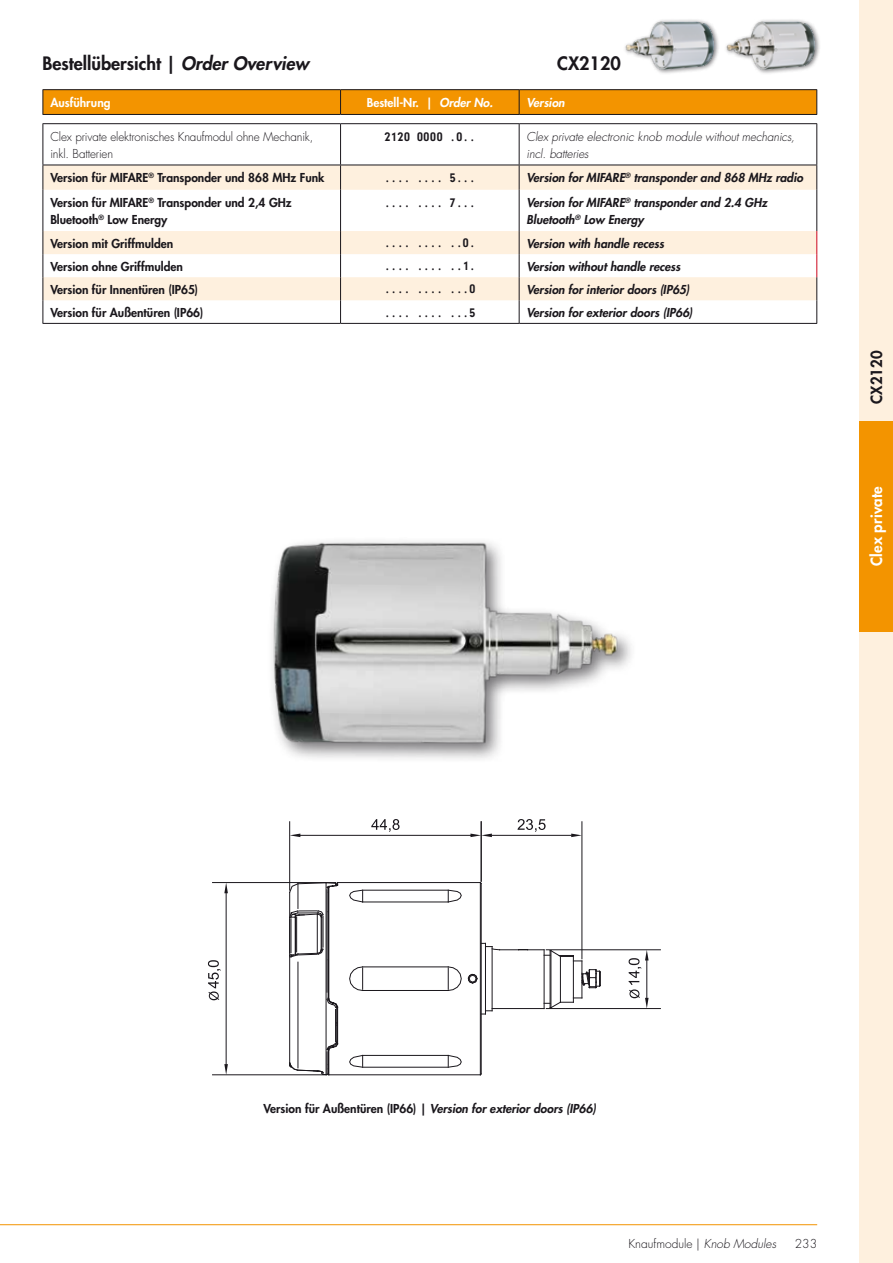
<style>
.page{position:relative;width:893px;height:1263px;background:#fff}
.page>*{position:absolute;margin:0;border:0;box-sizing:border-box;transform-origin:0 0}
.t1{font:800 18px "Futura Std";color:#1a171c}
.t2{font:800 15px "Futura Std";letter-spacing:.01em;color:#fff}
.t3{font:800 15px "Futura Std";letter-spacing:.01em;color:#1a171c}
.t4{font:italic 800 12px/16.5px "Futura Std";color:#1a171c}
.t5{font:800 12px/16.5px "Futura Std";color:#1a171c}
.t6{font:300 12px/16.5px "Futura Std";letter-spacing:-.01em;color:#1a171c}
.t7{font:12px "Monofonto";color:#1a171c;scale:1.1 1}
.t8{font:italic 300 12px/16.5px "Futura Std";letter-spacing:-.01em;color:#1a171c}
.t9{font:800 12px "Futura Std";color:#fff}
.t10{font:italic 800 12px "Futura Std";color:#fff}
.s1{font-style:italic}
.s2{font-style:normal}
</style>
<div class="page">
<div style="left:859px;top:0;width:34px;height:1263px;background:#fef0de"></div>
<div style="left:859px;top:421px;width:34px;height:210px;background:#f39400"></div>
<hr style="left:0;top:1224px;width:817px;height:1px;background:#f39400">
<hr style="left:500px;top:949px;width:44px;height:1px;background:#1a171c">
<svg style="left:545px;top:950px;width:37px;height:12px"></svg>
<hr style="left:544px;top:950px;width:1px;height:58px;background:#1a171c">
<hr style="left:582px;top:961px;width:1px;height:37px;background:#1a171c">
<hr style="left:573px;top:956px;width:1px;height:46px;background:#1a171c">
<hr style="left:560px;top:956px;width:1px;height:46px;background:#1a171c">
<hr style="left:551px;top:951px;width:1px;height:57px;background:#1a171c">
<hr style="left:550px;top:951px;width:1px;height:57px;background:#1a171c">
<hr style="left:492px;top:946px;width:1px;height:65px;background:#1a171c">
<hr style="left:485px;top:943px;width:1px;height:71px;background:#1a171c">
<hr style="left:492px;top:1008px;width:52px;height:1px;background:#1a171c">
<svg style="left:544px;top:998px;width:38px;height:10px"></svg>
<svg style="left:482px;top:1010px;width:10px;height:5px"></svg>
<svg style="left:482px;top:943px;width:18px;height:7px"></svg>
<svg style="left:581px;top:969px;width:20px;height:19px"></svg>
<hr style="left:326px;top:883px;width:1px;height:191px;background:#1a171c">
<hr style="left:335px;top:1009px;width:1px;height:32px;background:#1a171c">
<hr style="left:327px;top:890px;width:1px;height:102px;background:#1a171c">
<hr style="left:323px;top:916px;width:1px;height:31px;background:#1a171c">
<hr style="left:298px;top:962px;width:1px;height:106px;background:#1a171c">
<hr style="left:289px;top:892px;width:1px;height:173px;background:#1a171c">
<hr style="left:322px;top:915px;width:1px;height:34px;background:#1a171c">
<hr style="left:291px;top:919px;width:1px;height:34px;background:#1a171c">
<hr style="left:336px;top:1007px;width:1px;height:35px;background:#1a171c">
<hr style="left:321px;top:917px;width:1px;height:33px;background:#1a171c">
<hr style="left:317px;top:914px;width:1px;height:39px;background:#1a171c">
<hr style="left:296px;top:917px;width:1px;height:35px;background:#1a171c">
<hr style="left:295px;top:917px;width:1px;height:37px;background:#1a171c">
<svg style="left:289px;top:948px;width:39px;height:12px"></svg>
<svg style="left:468px;top:974px;width:10px;height:10px"></svg>
<hr style="left:363px;top:902px;width:85px;height:1px;background:#1a171c">
<hr style="left:363px;top:890px;width:85px;height:1px;background:#1a171c">
<hr style="left:363px;top:990px;width:85px;height:1px;background:#1a171c">
<hr style="left:363px;top:967px;width:85px;height:1px;background:#1a171c">
<hr style="left:363px;top:1067px;width:85px;height:1px;background:#1a171c">
<hr style="left:363px;top:1055px;width:85px;height:1px;background:#1a171c">
<svg style="left:349px;top:889px;width:14px;height:14px"></svg>
<svg style="left:447px;top:889px;width:15px;height:14px"></svg>
<svg style="left:349px;top:966px;width:14px;height:25px"></svg>
<svg style="left:447px;top:966px;width:15px;height:25px"></svg>
<svg style="left:349px;top:1055px;width:14px;height:13px"></svg>
<svg style="left:447px;top:1055px;width:15px;height:13px"></svg>
<hr style="left:329px;top:1074px;width:151px;height:1px;background:#1a171c">
<hr style="left:338px;top:882px;width:142px;height:1px;background:#1a171c">
<hr style="left:481px;top:883px;width:1px;height:191px;background:#1a171c">
<hr style="left:480px;top:882px;width:1px;height:193px;background:#1a171c">
<hr style="left:329px;top:887px;width:1px;height:112px;background:#1a171c">
<hr style="left:328px;top:888px;width:1px;height:111px;background:#1a171c">
<svg style="left:326px;top:998px;width:12px;height:10px"></svg>
<hr style="left:337px;top:1007px;width:1px;height:37px;background:#1a171c">
<svg style="left:289px;top:882px;width:49px;height:37px"></svg>
<svg style="left:289px;top:1040px;width:49px;height:35px"></svg>
<hr style="left:289px;top:822px;width:1px;height:68px;background:#1a171c">
<hr style="left:300px;top:835px;width:170px;height:1px;background:#1a171c">
<svg style="left:290px;top:833px;width:10px;height:4px"></svg>
<svg style="left:371px;top:819px;width:29px;height:13px"></svg>
<hr style="left:213px;top:882px;width:122px;height:1px;background:#1a171c">
<hr style="left:213px;top:1074px;width:114px;height:1px;background:#1a171c">
<hr style="left:226px;top:893px;width:1px;height:171px;background:#1a171c">
<svg style="left:224px;top:882px;width:4px;height:11px"></svg>
<svg style="left:224px;top:1064px;width:4px;height:11px"></svg>
<svg style="left:208px;top:960px;width:13px;height:40px"></svg>
<hr style="left:481px;top:822px;width:1px;height:59px;background:#1a171c">
<hr style="left:582px;top:822px;width:1px;height:137px;background:#1a171c">
<hr style="left:492px;top:835px;width:79px;height:1px;background:#1a171c">
<svg style="left:470px;top:833px;width:22px;height:4px"></svg>
<svg style="left:571px;top:833px;width:11px;height:4px"></svg>
<svg style="left:517px;top:819px;width:29px;height:13px"></svg>
<hr style="left:546px;top:1008px;width:114px;height:1px;background:#1a171c">
<hr style="left:546px;top:949px;width:114px;height:1px;background:#1a171c">
<svg style="left:629px;top:950px;width:20px;height:58px"></svg>
<hr style="left:43px;top:89px;width:298px;height:1px;background:#1a171c">
<hr style="left:341px;top:89px;width:178px;height:1px;background:#1a171c">
<hr style="left:519px;top:89px;width:298px;height:1px;background:#1a171c">
<hr style="left:43px;top:114px;width:298px;height:1px;background:#1a171c">
<hr style="left:341px;top:114px;width:178px;height:1px;background:#1a171c">
<hr style="left:519px;top:114px;width:298px;height:1px;background:#1a171c">
<svg style="left:43px;top:90px;width:774px;height:24px;background:#f09200"></svg>
<svg style="left:44px;top:124px;width:772px;height:199px"></svg>
<svg style="left:44px;top:166px;width:772px;height:134px;fill:#fef0de"></svg>
<svg style="left:340px;top:166px;width:1px;height:24px"></svg>
<hr style="left:340px;top:190px;width:1px;height:41px;background:#1a171c">
<svg style="left:519px;top:166px;width:1px;height:24px"></svg>
<hr style="left:519px;top:190px;width:1px;height:41px;background:#1a171c">
<hr style="left:340px;top:124px;width:1px;height:41px;background:#1a171c">
<hr style="left:519px;top:124px;width:1px;height:41px;background:#1a171c">
<svg style="left:43px;top:231px;width:1px;height:92px"></svg>
<svg style="left:340px;top:231px;width:1px;height:92px"></svg>
<hr style="left:43px;top:123px;width:298px;height:1px;background:#1a171c">
<hr style="left:43px;top:124px;width:1px;height:41px;background:#1a171c">
<hr style="left:341px;top:123px;width:178px;height:1px;background:#1a171c">
<hr style="left:519px;top:123px;width:298px;height:1px;background:#1a171c">
<svg style="left:43px;top:166px;width:1px;height:24px"></svg>
<hr style="left:43px;top:190px;width:1px;height:41px;background:#1a171c">
<hr style="left:816px;top:124px;width:1px;height:41px;background:#1a171c">
<svg style="left:816px;top:166px;width:1px;height:24px"></svg>
<hr style="left:816px;top:190px;width:1px;height:41px;background:#1a171c">
<hr style="left:43px;top:323px;width:298px;height:1px;background:#1a171c">
<hr style="left:341px;top:323px;width:178px;height:1px;background:#1a171c">
<hr style="left:519px;top:323px;width:298px;height:1px;background:#1a171c">
<hr style="left:43px;top:165px;width:298px;height:1px;background:#1a171c">
<hr style="left:341px;top:165px;width:178px;height:1px;background:#1a171c">
<hr style="left:519px;top:165px;width:298px;height:1px;background:#1a171c">
<svg style="left:816px;top:231px;width:1px;height:92px"></svg>
<svg style="left:519px;top:231px;width:1px;height:92px"></svg>
<img style="left:271px;top:541px;width:357px;height:219px">
<div style="left:724px;top:19px;width:97px;height:56px;background:#1a171c;opacity:.6"></div>
<img style="left:725px;top:20px;width:92px;height:50px">
<div style="left:624px;top:19px;width:96px;height:56px;background:#1a171c;opacity:.6"></div>
<img style="left:624px;top:20px;width:92px;height:50px">
<h1 class="t1" style="left:43px;top:52px;width:268px">Bestellübersicht | <span class="s1">Order Overview</span></h1>
<h1 class="t1" style="left:557px;top:52px;width:65px">CX2120</h1>
<p class="t9" style="left:50px;top:95px;width:62px">Ausführung</p>
<p class="t9" style="left:367px;top:95px;width:128px">Bestell-Nr. | <span class="s1">Order No.</span></p>
<p class="t10" style="left:527px;top:95px;width:40px">Version</p>
<p class="t6" style="left:50px;top:129px;width:265px">Clex private elektronisches Knaufmodul ohne Mechanik, inkl. Batterien</p>
<p class="t7" style="left:384px;top:129px;width:85px">2120 0000 .0..</p>
<p class="t8" style="left:527px;top:129px;width:270px">Clex private electronic knob module without mechanics, incl. batteries</p>
<p class="t5" style="left:50px;top:170px;width:276px">Version für MIFARE<sup>®</sup> Transponder und 868 MHz Funk</p>
<p class="t7" style="left:384px;top:170px;width:85px">.... .... 5...</p>
<p class="t4" style="left:527px;top:170px;width:278px">Version for MIFARE<sup>®</sup> transponder and 868 MHz radio</p>
<p class="t5" style="left:50px;top:194px;width:243px">Version für MIFARE<sup>®</sup> Transponder und 2,4 GHz<br>Bluetooth<sup>®</sup> Low Energy</p>
<p class="t7" style="left:384px;top:195px;width:85px">.... .... 7...</p>
<p class="t4" style="left:527px;top:195px;width:242px">Version for MIFARE<sup>®</sup> transponder and 2.4 GHz<br>Bluetooth<sup>®</sup> Low Energy</p>
<p class="t5" style="left:50px;top:235px;width:125px">Version mit Griffmulden</p>
<p class="t7" style="left:384px;top:236px;width:85px">.... .... ..0.</p>
<p class="t4" style="left:527px;top:235px;width:139px">Version with handle recess</p>
<p class="t5" style="left:50px;top:258px;width:134px">Version ohne Griffmulden</p>
<p class="t7" style="left:384px;top:259px;width:85px">.... .... ..1.</p>
<p class="t4" style="left:527px;top:258px;width:155px">Version without handle recess</p>
<p class="t5" style="left:50px;top:281px;width:149px">Version für Innentüren (IP65)</p>
<p class="t7" style="left:384px;top:282px;width:85px">.... .... ...0</p>
<p class="t4" style="left:527px;top:281px;width:164px">Version for interior doors (IP65)</p>
<p class="t5" style="left:50px;top:304px;width:155px">Version für Außentüren (IP66)</p>
<p class="t7" style="left:384px;top:305px;width:85px">.... .... ...5</p>
<p class="t4" style="left:527px;top:304px;width:167px">Version for exterior doors (IP66)</p>
<p class="t3" style="left:867px;top:404px;width:55px;rotate:-90deg">CX2120</p>
<p class="t2" style="left:867px;top:566px;width:81px;rotate:-90deg">Clex private</p>
<p class="t4" style="left:263px;top:1101px;width:334px"><span class="s2">Version für Außentüren (IP66) |</span> Version for exterior doors (IP66)</p>
<p class="t6" style="left:628px;top:1236px;width:149px">Knaufmodule | <span class="s1">Knob Modules</span></p>
<p class="t6" style="left:795px;top:1236px;width:24px">233</p>
</div>
